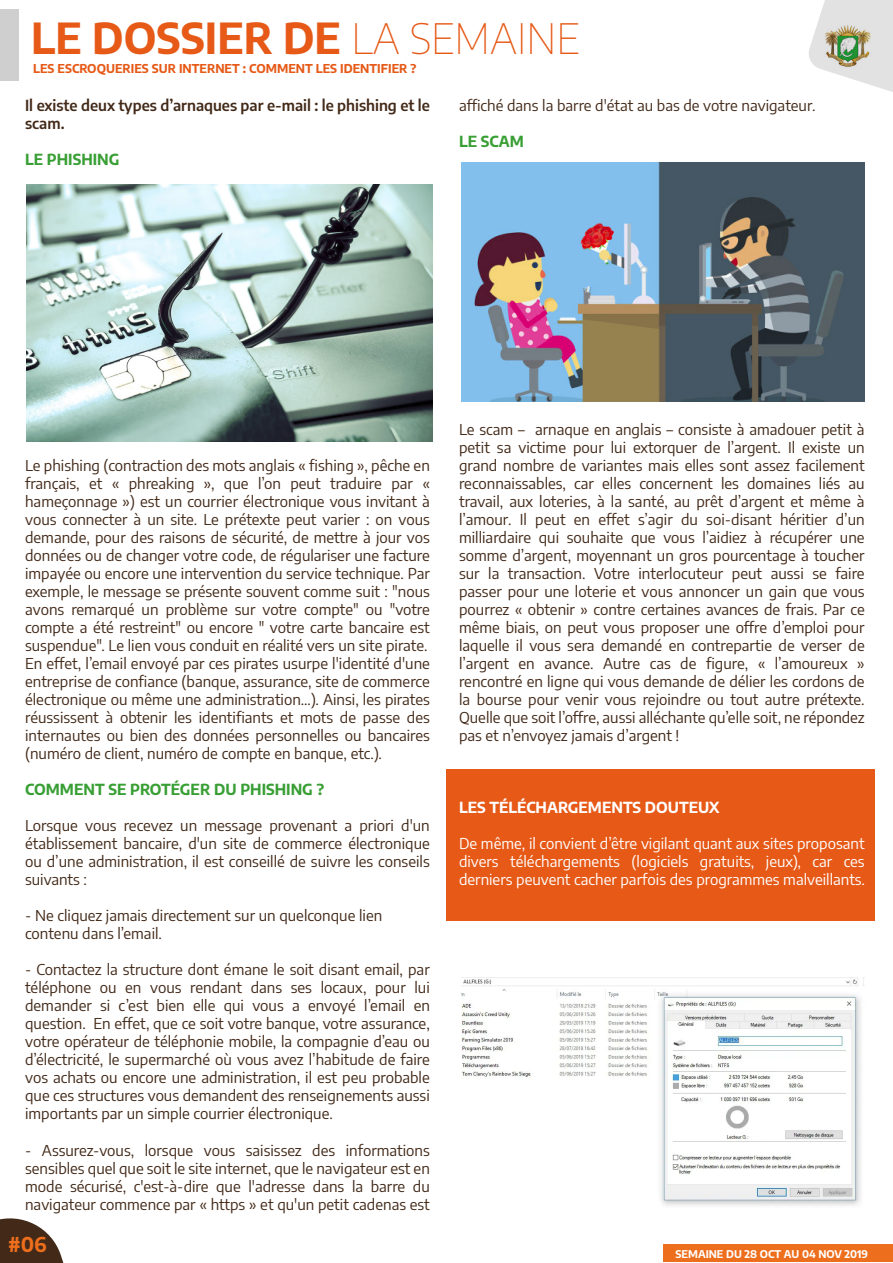
<style>
.page{position:relative;width:893px;height:1263px;background:#fff}
.page>*{position:absolute;margin:0;border:0;box-sizing:border-box;transform-origin:0 0}
.t1{font:700 42px "Encode Sans";color:#e65917}
.t2{font:700 20.1px "Encode Sans";color:#ed6e1c}
.t3{font:15px/18px "Encode Sans";color:#422918;text-align:justify}
.t4{font:15px/18px "Encode Sans";color:#fff;text-align:justify}
.t5{font:600 15px/18px "Encode Sans";color:#422918}
.t6{font:700 15px "Encode Sans";color:#399f35}
.t7{font:700 15px "Encode Sans";color:#fff}
.t8{font:700 12px "Encode Sans";color:#e65917}
.t9{font:700 10.5px "Encode Sans";color:#fff}
.s1{font-weight:100}
</style>
<div class="page">
<div style="left:446px;top:769px;width:429px;height:152px;background:#e65917"></div>
<svg style="left:809px;top:0;width:84px;height:92px"></svg>
<img style="left:822px;top:22px;width:53px;height:48px">
<svg style="left:0;top:1218px;width:64px;height:45px"></svg>
<div style="left:664px;top:1244px;width:229px;height:18px;background:#ed6e1c"></div>
<div style="left:0;top:9px;width:18px;height:71px;background:#cfcfcf"></div>
<img style="left:462px;top:162px;width:403px;height:240px">
<img style="left:462px;top:977px;width:403px;height:229px">
<img style="left:26px;top:184px;width:406px;height:257px">
<h1 class="t1" style="left:31px;top:6px;width:550px">LE DOSSIER DE <span class="s1">LA SEMAINE</span></h1>
<p class="t8" style="left:33px;top:60px;width:385px">LES ESCROQUERIES SUR INTERNET : COMMENT LES IDENTIFIER ?</p>
<p class="t5" style="left:25px;top:96px;width:406px">Il existe deux types d’arnaques par e-mail : le phishing et le scam.</p>
<p class="t6" style="left:25px;top:149px;width:96px">LE PHISHING</p>
<p class="t3" style="left:459px;top:96px;width:358px">affiché dans la barre d'état au bas de votre navigateur.</p>
<p class="t6" style="left:459px;top:131px;width:66px">LE SCAM</p>
<p class="t3" style="left:25px;top:456px;width:406px;text-align:left">Le phishing (contraction des mots anglais « fishing », pêche en français, et « phreaking », que l’on peut traduire par « hameçonnage ») est un courrier électronique vous invitant à vous connecter à un site. Le prétexte peut varier : on vous demande, pour des raisons de sécurité, de mettre à jour vos données ou de changer votre code, de régulariser une facture impayée ou encore une intervention du service technique. Par exemple, le message se présente souvent comme suit : "nous avons remarqué un problème sur votre compte" ou "votre compte a été restreint" ou encore " votre carte bancaire est suspendue". Le lien vous conduit en réalité vers un site pirate.<br>En effet, l’email envoyé par ces pirates usurpe l'identité d'une entreprise de confiance (banque, assurance, site de commerce électronique ou même une administration…). Ainsi, les pirates réussissent à obtenir les identifiants et mots de passe des internautes ou bien des données personnelles ou bancaires (numéro de client, numéro de compte en banque, etc.).</p>
<p class="t6" style="left:25px;top:779px;width:301px">COMMENT SE PROTÉGER DU PHISHING ?</p>
<p class="t3" style="left:25px;top:816px;width:406px">Lorsque vous recevez un message provenant a priori d'un établissement bancaire, d'un site de commerce électronique ou d’une administration, il est conseillé de suivre les conseils suivants :</p>
<p class="t3" style="left:25px;top:906px;width:359px">- Ne cliquez jamais directement sur un quelconque lien contenu dans l’email.</p>
<p class="t3" style="left:25px;top:960px;width:406px">- Contactez la structure dont émane le soit disant email, par téléphone ou en vous rendant dans ses locaux, pour lui demander si c’est bien elle qui vous a envoyé l’email en question. En effet, que ce soit votre banque, votre assurance, votre opérateur de téléphonie mobile, la compagnie d’eau ou d’électricité, le supermarché où vous avez l’habitude de faire vos achats ou encore une administration, il est peu probable que ces structures vous demandent des renseignements aussi importants par un simple courrier électronique.</p>
<p class="t3" style="left:25px;top:1140px;width:406px">- Assurez-vous, lorsque vous saisissez des informations sensibles quel que soit le site internet, que le navigateur est en mode sécurisé, c'est-à-dire que l'adresse dans la barre du navigateur commence par « https » et qu'un petit cadenas est</p>
<h2 class="t2" style="left:8px;top:1230px;width:40px">#06</h2>
<p class="t3" style="left:459px;top:420px;width:407px">Le scam – arnaque en anglais – consiste à amadouer petit à petit sa victime pour lui extorquer de l’argent. Il existe un grand nombre de variantes mais elles sont assez facilement reconnaissables, car elles concernent les domaines liés au travail, aux loteries, à la santé, au prêt d’argent et même à l’amour. Il peut en effet s’agir du soi-disant héritier d’un milliardaire qui souhaite que vous l’aidiez à récupérer une somme d’argent, moyennant un gros pourcentage à toucher sur la transaction. Votre interlocuteur peut aussi se faire passer pour une loterie et vous annoncer un gain que vous pourrez « obtenir » contre certaines avances de frais. Par ce même biais, on peut vous proposer une offre d’emploi pour laquelle il vous sera demandé en contrepartie de verser de l’argent en avance. Autre cas de figure, « l’amoureux » rencontré en ligne qui vous demande de délier les cordons de la bourse pour venir vous rejoindre ou tout autre prétexte.<br>Quelle que soit l’offre, aussi alléchante qu’elle soit, ne répondez pas et n’envoyez jamais d’argent !</p>
<p class="t7" style="left:459px;top:797px;width:262px">LES TÉLÉCHARGEMENTS DOUTEUX</p>
<p class="t4" style="left:459px;top:834px;width:407px">De même, il convient d’être vigilant quant aux sites proposant divers téléchargements (logiciels gratuits, jeux), car ces derniers peuvent cacher parfois des programmes malveillants.</p>
<p class="t9" style="left:676px;top:1246px;width:194px">SEMAINE DU 28 OCT AU 04 NOV 2019</p>
</div>
